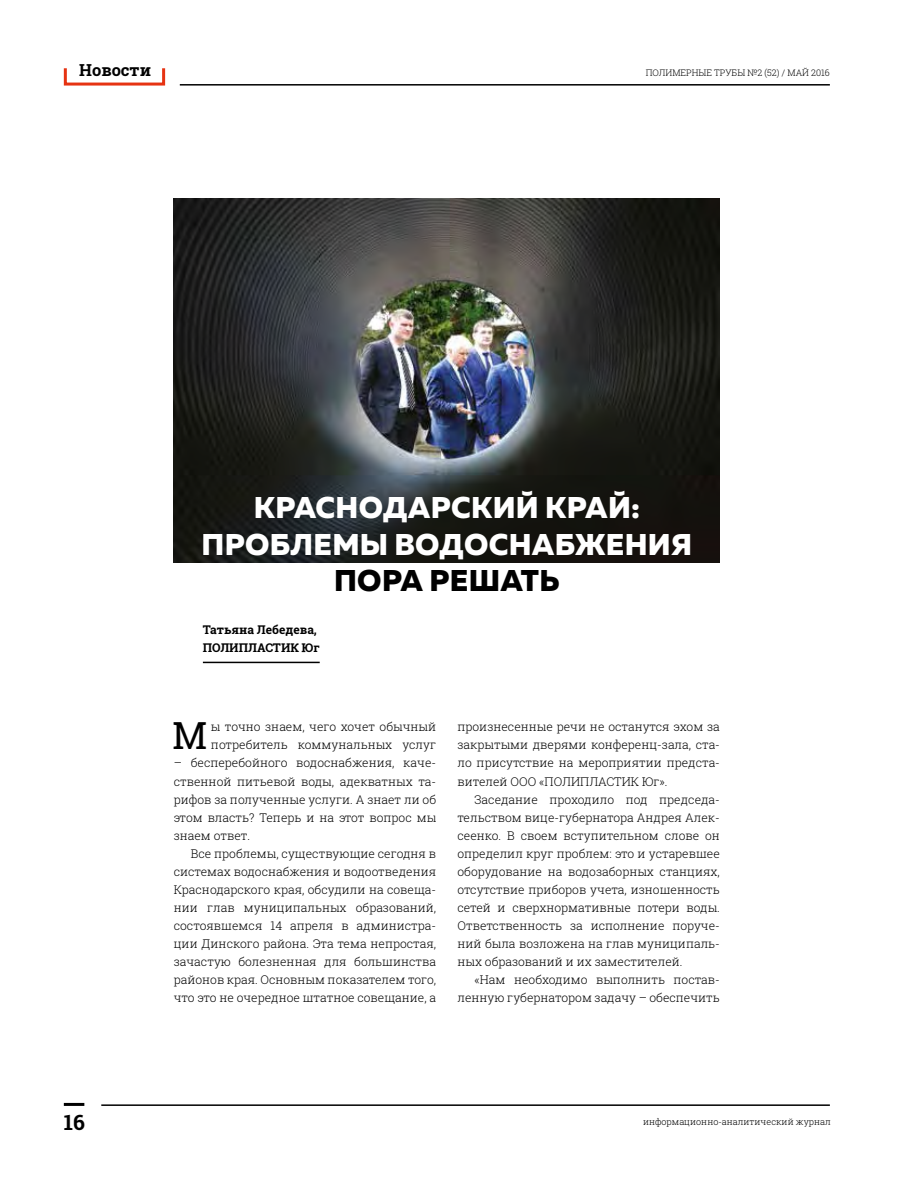
<style>
.page{position:relative;width:915px;height:1191px;background:#fff}
.page>*{position:absolute;margin:0;border:0;box-sizing:border-box;transform-origin:0 0}
.t1{font:37.35px "Roboto Slab";color:#000}
.t2{font:800 30px/36px "Muller";letter-spacing:.01em;color:#fff;text-align:center}
.t3{font:800 30px "Muller";letter-spacing:.01em;color:#000}
.t4{font:700 21px "Roboto Slab";color:#000}
.t5{font:700 16.5px "Roboto Slab";color:#000}
.t6{font:300 12px/18px "Roboto Slab";color:#000;text-align:justify}
.t7{font:700 12px/18px "Roboto Slab";color:#000}
.t8{font:300 9px "Roboto Slab";color:#000}
</style>
<div class="page">
<img style="left:174px;top:198px;width:545px;height:364px">
<hr style="left:203px;top:661px;width:116px;height:2px;background:#000">
<div style="left:64px;top:67px;width:101px;height:19px;border:3px solid #e63312"></div>
<hr style="left:180px;top:84px;width:649px;height:2px;background:#000">
<hr style="left:101px;top:1104px;width:728px;height:2px;background:#000">
<hr style="left:64px;top:1103px;width:20px;height:3px;background:#000">
<h3 class="t5" style="left:79px;top:58px;width:73px">Новости</h3>
<p class="t8" style="left:645px;top:66px;width:186px">ПОЛИМЕРНЫЕ ТРУБЫ №2 (52) / МАЙ 2016</p>
<h2 class="t2" style="left:201px;top:490px;width:492px">КРАСНОДАРСКИЙ КРАЙ:<br>ПРОБЛЕМЫ ВОДОСНАБЖЕНИЯ</h2>
<h2 class="t3" style="left:334px;top:561px;width:227px">ПОРА РЕШАТЬ</h2>
<h3 class="t4" style="left:64px;top:1108px;width:23px">16</h3>
<p class="t7" style="left:202px;top:620px;width:119px">Татьяна Лебедева,<br>ПОЛИПЛАСТИК Юг</p>
<h1 class="t1" style="left:172px;top:710px;width:36px">М</h1>
<p class="t6" style="left:211px;top:718px;width:227px">ы точно знаем, чего хочет обычный потребитель коммунальных услуг</p>
<p class="t6" style="left:174px;top:754px;width:264px">– бесперебойного водоснабжения, каче&shy;ственной питьевой воды, адекватных та&shy;рифов за полученные услуги. А знает ли об этом власть? Теперь и на этот вопрос мы знаем ответ.</p>
<p class="t6" style="left:174px;top:844px;width:264px;text-indent:17px">Все проблемы, существующие сегодня в системах водоснабжения и водоотведения Краснодарского края, обсудили на совеща&shy;нии глав муниципальных образований, состоявшемся 14 апреля в администра&shy;ции Динского района. Эта тема непростая, зачастую болезненная для большинства районов края. Основным показателем того, что это не очередное штатное совещание, а</p>
<p class="t6" style="left:457px;top:718px;width:264px">произнесенные речи не останутся эхом за закрытыми дверями конференц-зала, ста&shy;ло присутствие на мероприятии предста&shy;вителей ООО «ПОЛИПЛАСТИК Юг».</p>
<p class="t6" style="left:457px;top:790px;width:264px;text-indent:17px">Заседание проходило под председа&shy;тельством вице-губернатора Андрея Алек&shy;сеенко. В своем вступительном слове он определил круг проблем: это и устаревшее оборудование на водозаборных станциях, отсутствие приборов учета, изношенность сетей и сверхнормативные потери воды.<br>Ответственность за исполнение поруче&shy;ний была возложена на глав муниципаль&shy;ных образований и их заместителей.</p>
<p class="t6" style="left:457px;top:970px;width:264px;text-align:right">«Нам необходимо выполнить постав&shy;ленную губернатором задачу – обеспечить</p>
<p class="t8" style="left:642px;top:1116px;width:189px">информационно-аналитический журнал</p>
</div>
